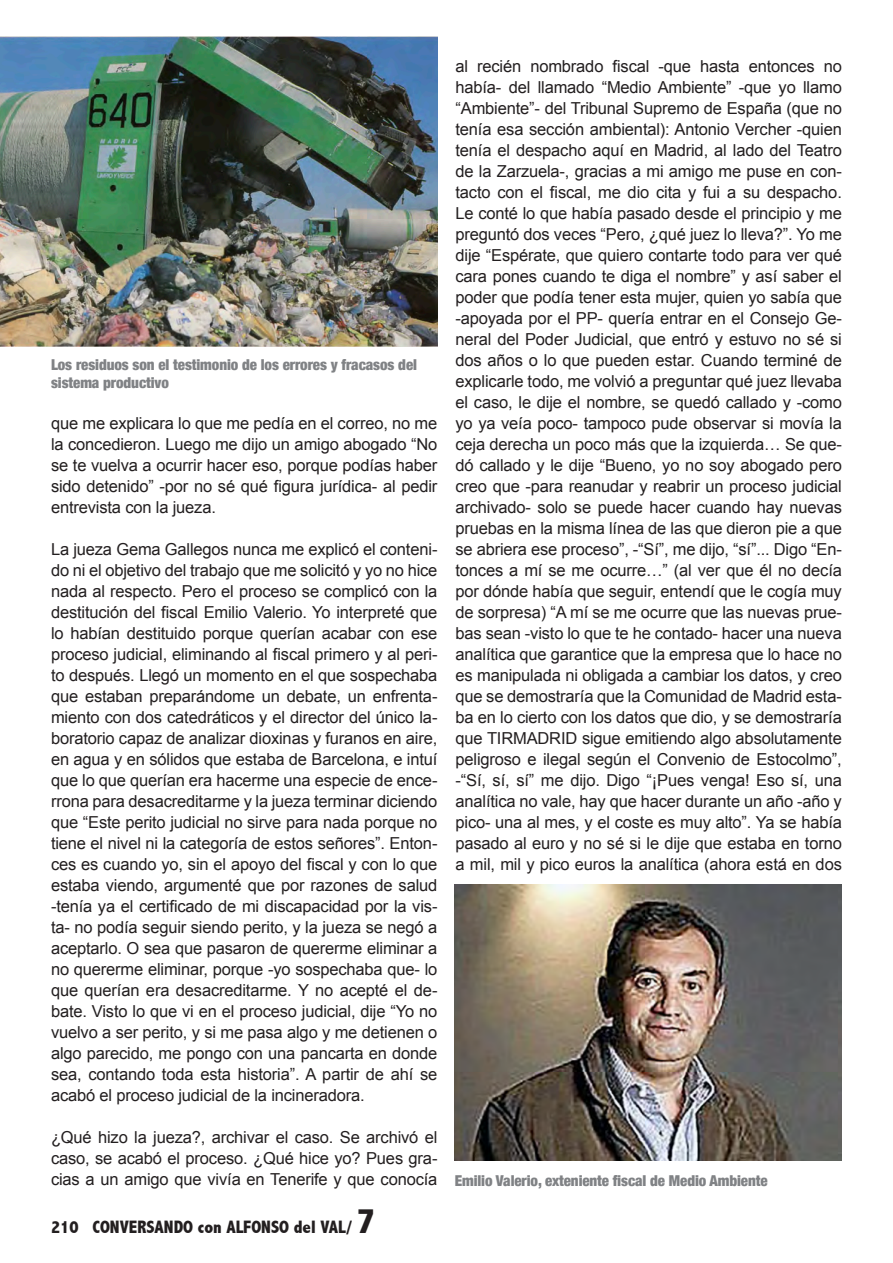
<style>
.page{position:relative;width:893px;height:1263px;background:#fff}
.page>*{position:absolute;margin:0;border:0;box-sizing:border-box;transform-origin:0 0}
.t1{font:800 condensed 18px "Abadi";color:#231f20}
.No_Spacing{font:16.5px/21px "Arial";letter-spacing:-.01em;color:#231f20;text-align:justify}
.t2{font:900 condensed 15px/18px "Helvetica Neue";letter-spacing:-.005em;color:#808285}
.s1{font-size:36px}
</style>
<div class="page">
<img style="left:0;top:36px;width:437px;height:311px">
<img style="left:455px;top:884px;width:386px;height:277px">
<p class="t2" style="left:51px;top:354px;width:367px">Los residuos son el testimonio de los errores y fracasos del sistema productivo</p>
<p class="No_Spacing" style="left:51px;top:413px;width:388px">que me explicara lo que me pedía en el correo, no me la concedieron. Luego me dijo un amigo abogado “No se te vuelva a ocurrir hacer eso, porque podías haber sido detenido” -por no sé qué figura jurídica- al pedir entrevista con la jueza.</p>
<p class="No_Spacing" style="left:51px;top:539px;width:388px">La jueza Gema Gallegos nunca me explicó el conteni&shy;do ni el objetivo del trabajo que me solicitó y yo no hice nada al respecto. Pero el proceso se complicó con la destitución del fiscal Emilio Valerio. Yo interpreté que lo habían destituido porque querían acabar con ese proceso judicial, eliminando al fiscal primero y al peri&shy;to después. Llegó un momento en el que sospechaba que estaban preparándome un debate, un enfrenta&shy;miento con dos catedráticos y el director del único la&shy;boratorio capaz de analizar dioxinas y furanos en aire, en agua y en sólidos que estaba de Barcelona, e intuí que lo que querían era hacerme una especie de ence&shy;rrona para desacreditarme y la jueza terminar diciendo que “Este perito judicial no sirve para nada porque no tiene el nivel ni la categoría de estos señores”. Enton&shy;ces es cuando yo, sin el apoyo del fiscal y con lo que estaba viendo, argumenté que por razones de salud -tenía ya el certificado de mi discapacidad por la vis&shy;ta- no podía seguir siendo perito, y la jueza se negó a aceptarlo. O sea que pasaron de quererme eliminar a no quererme eliminar, porque -yo sospechaba que- lo que querían era desacreditarme. Y no acepté el de&shy;bate. Visto lo que vi en el proceso judicial, dije “Yo no vuelvo a ser perito, y si me pasa algo y me detienen o algo parecido, me pongo con una pancarta en donde sea, contando toda esta historia”. A partir de ahí se acabó el proceso judicial de la incineradora.</p>
<p class="No_Spacing" style="left:51px;top:1127px;width:388px">¿Qué hizo la jueza?, archivar el caso. Se archivó el caso, se acabó el proceso. ¿Qué hice yo? Pues gra&shy;cias a un amigo que vivía en Tenerife y que conocía</p>
<p class="t1" style="left:51px;top:1216px;width:326px">210 CONVERSANDO con ALFONSO del VAL/ <span class="s1">7</span></p>
<p class="No_Spacing" style="left:455px;top:56px;width:388px">al recién nombrado fiscal -que hasta entonces no había- del llamado “Medio Ambiente” -que yo llamo “Ambiente”- del Tribunal Supremo de España (que no tenía esa sección ambiental): Antonio Vercher -quien tenía el despacho aquí en Madrid, al lado del Teatro de la Zarzuela-, gracias a mi amigo me puse en con&shy;tacto con el fiscal, me dio cita y fui a su despacho.<br>Le conté lo que había pasado desde el principio y me preguntó dos veces “Pero, ¿qué juez lo lleva?”. Yo me dije “Espérate, que quiero contarte todo para ver qué cara pones cuando te diga el nombre” y así saber el poder que podía tener esta mujer, quien yo sabía que -apoyada por el PP- quería entrar en el Consejo Ge&shy;neral del Poder Judicial, que entró y estuvo no sé si dos años o lo que pueden estar. Cuando terminé de explicarle todo, me volvió a preguntar qué juez llevaba el caso, le dije el nombre, se quedó callado y -como yo ya veía poco- tampoco pude observar si movía la ceja derecha un poco más que la izquierda… Se que&shy;dó callado y le dije “Bueno, yo no soy abogado pero creo que -para reanudar y reabrir un proceso judicial archivado- solo se puede hacer cuando hay nuevas pruebas en la misma línea de las que dieron pie a que se abriera ese proceso”, -“Sí”, me dijo, “sí”... Digo “En&shy;tonces a mí se me ocurre…” (al ver que él no decía por dónde había que seguir, entendí que le cogía muy de sorpresa) “A mí se me ocurre que las nuevas prue&shy;bas sean -visto lo que te he contado- hacer una nueva analítica que garantice que la empresa que lo hace no es manipulada ni obligada a cambiar los datos, y creo que se demostraría que la Comunidad de Madrid esta&shy;ba en lo cierto con los datos que dio, y se demostraría que TIRMADRID sigue emitiendo algo absolutamente peligroso e ilegal según el Convenio de Estocolmo”, -“Sí, sí, sí” me dijo. Digo “¡Pues venga! Eso sí, una analítica no vale, hay que hacer durante un año -año y pico- una al mes, y el coste es muy alto”. Ya se había pasado al euro y no sé si le dije que estaba en torno a mil, mil y pico euros la analítica (ahora está en dos</p>
<p class="t2" style="left:455px;top:1171px;width:315px">Emilio Valerio, exteniente fiscal de Medio Ambiente</p>
</div>
